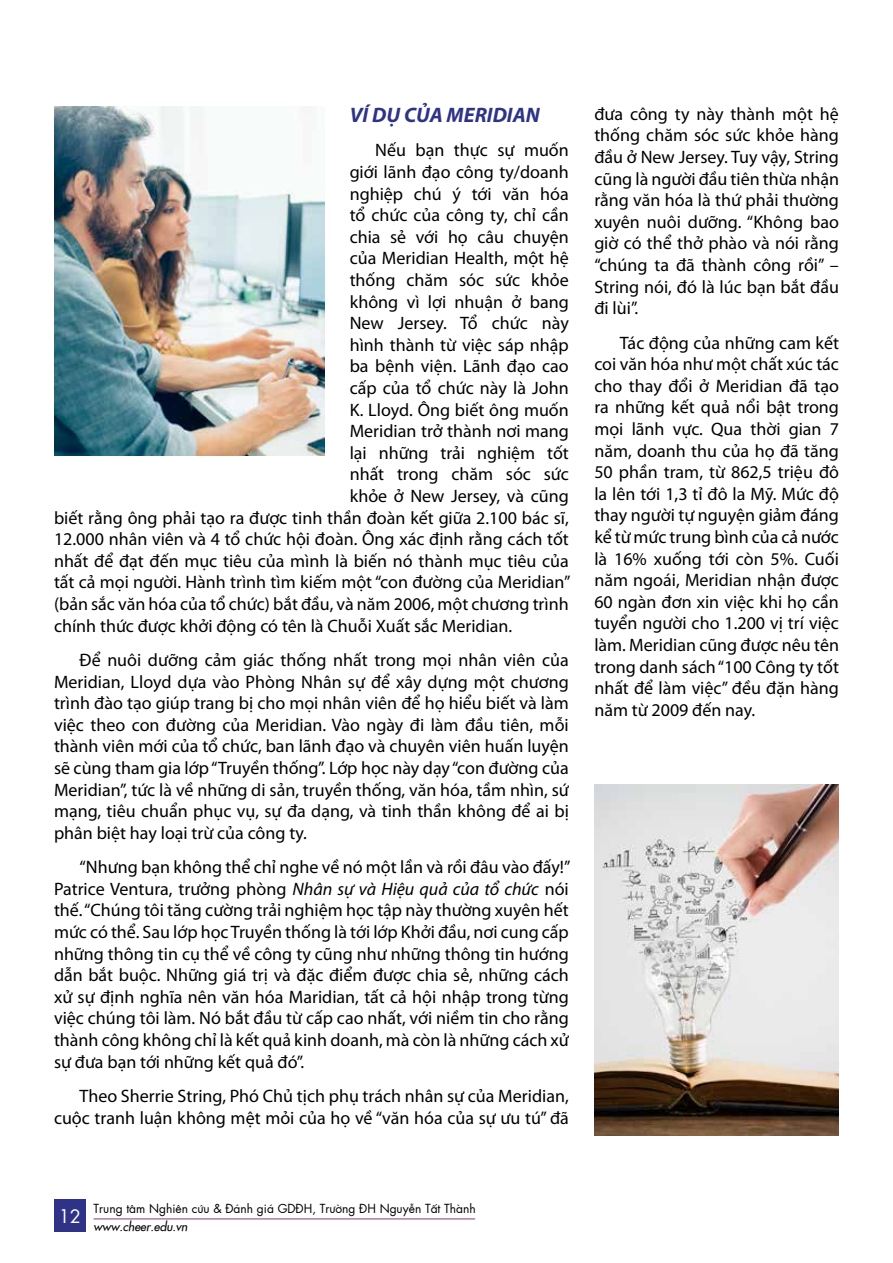
<style>
.page{position:relative;width:893px;height:1263px;background:#fff}
.page>*{position:absolute;margin:0;border:0;box-sizing:border-box;transform-origin:0 0}
.t1{font:italic 700 21px "Myriad Pro";color:#2e3387}
.t2{font:18px/21.6px "Myriad Pro";color:#000;text-align:justify}
.t3{font:18px "SFU Futura";color:#fff}
.t4{font:12px "SFU Futura";color:#000}
.t5{font:italic 12px "SFU Futura";color:#000}
.s1{font-style:italic}
</style>
<div class="page">
<div style="left:54px;top:1199px;width:32px;height:33px;background:#2e3387"></div>
<hr style="left:94px;top:1218px;width:381px;height:1px;background:#af7ca4">
<img style="left:54px;top:106px;width:270px;height:349px">
<img style="left:594px;top:784px;width:245px;height:351px">
<p class="t1" style="left:350px;top:101px;width:191px">VÍ DỤ CỦA MERIDIAN</p>
<p class="t2" style="left:375px;top:139px;width:195px">Nếu bạn thực sự muốn</p>
<p class="t2" style="left:350px;top:161px;width:221px">giới lãnh đạo công ty/doanh</p>
<p class="t2" style="left:350px;top:182px;width:221px">nghiệp chú ý tới văn hóa</p>
<p class="t2" style="left:350px;top:204px;width:221px">tổ chức của công ty, chỉ cần</p>
<p class="t2" style="left:350px;top:226px;width:221px">chia sẻ với họ câu chuyện</p>
<p class="t2" style="left:350px;top:247px;width:221px">của Meridian Health, một hệ</p>
<p class="t2" style="left:350px;top:269px;width:221px">thống chăm sóc sức khỏe</p>
<p class="t2" style="left:350px;top:290px;width:221px">không vì lợi nhuận ở bang</p>
<p class="t2" style="left:350px;top:312px;width:221px">New Jersey. Tổ chức này</p>
<p class="t2" style="left:350px;top:334px;width:221px">hình thành từ việc sáp nhập</p>
<p class="t2" style="left:350px;top:355px;width:221px">ba bệnh viện. Lãnh đạo cao</p>
<p class="t2" style="left:350px;top:377px;width:221px">cấp của tổ chức này là John</p>
<p class="t2" style="left:350px;top:398px;width:221px">K. Lloyd. Ông biết ông muốn</p>
<p class="t2" style="left:350px;top:420px;width:221px">Meridian trở thành nơi mang</p>
<p class="t2" style="left:350px;top:442px;width:221px">lại những trải nghiệm tốt</p>
<p class="t2" style="left:350px;top:463px;width:221px">nhất trong chăm sóc sức</p>
<p class="t2" style="left:350px;top:485px;width:221px">khỏe ở New Jersey, và cũng</p>
<p class="t2" style="left:54px;top:506px;width:516px">biết rằng ông phải tạo ra được tinh thần đoàn kết giữa 2.100 bác sĩ,</p>
<p class="t2" style="left:54px;top:528px;width:516px">12.000 nhân viên và 4 tổ chức hội đoàn. Ông xác định rằng cách tốt</p>
<p class="t2" style="left:54px;top:550px;width:516px">nhất để đạt đến mục tiêu của mình là biến nó thành mục tiêu của</p>
<p class="t2" style="left:54px;top:571px;width:518px">tất cả mọi người. Hành trình tìm kiếm một “con đường của Meridian”</p>
<p class="t2" style="left:54px;top:593px;width:516px">(bản sắc văn hóa của tổ chức) bắt đầu, và năm 2006, một chương trình</p>
<p class="t2" style="left:54px;top:614px;width:460px">chính thức được khởi động có tên là Chuỗi Xuất sắc Meridian.</p>
<p class="t2" style="left:54px;top:649px;width:516px;text-indent:26px">Để nuôi dưỡng cảm giác thống nhất trong mọi nhân viên của Meridian, Lloyd dựa vào Phòng Nhân sự để xây dựng một chương trình đào tạo giúp trang bị cho mọi nhân viên để họ hiểu biết và làm việc theo con đường của Meridian. Vào ngày đi làm đầu tiên, mỗi thành viên mới của tổ chức, ban lãnh đạo và chuyên viên huấn luyện sẽ cùng tham gia lớp “Truyền thống”. Lớp học này dạy “con đường của Meridian”, tức là về những di sản, truyền thống, văn hóa, tầm nhìn, sứ mạng, tiêu chuẩn phục vụ, sự đa dạng, và tinh thần không để ai bị phân biệt hay loại trừ của công ty.</p>
<p class="t2" style="left:54px;top:856px;width:518px;text-indent:26px">“Nhưng bạn không thể chỉ nghe về nó một lần và rồi đâu vào đấy!” Patrice Ventura, trưởng phòng <span class="s1">Nhân sự và Hiệu quả của tổ chức</span> nói thế. “Chúng tôi tăng cường trải nghiệm học tập này thường xuyên hết mức có thể. Sau lớp học Truyền thống là tới lớp Khởi đầu, nơi cung cấp những thông tin cụ thể về công ty cũng như những thông tin hướng dẫn bắt buộc. Những giá trị và đặc điểm được chia sẻ, những cách xử sự định nghĩa nên văn hóa Maridian, tất cả hội nhập trong từng việc chúng tôi làm. Nó bắt đầu từ cấp cao nhất, với niềm tin cho rằng thành công không chỉ là kết quả kinh doanh, mà còn là những cách xử sự đưa bạn tới những kết quả đó”.</p>
<p class="t2" style="left:54px;top:1085px;width:516px;text-align:right">Theo Sherrie String, Phó Chủ tịch phụ trách nhân sự của Meridian, cuộc tranh luận không mệt mỏi của họ về “văn hóa của sự ưu tú” đã</p>
<p class="t2" style="left:594px;top:103px;width:246px">đưa công ty này thành một hệ thống chăm sóc sức khỏe hàng đầu ở New Jersey. Tuy vậy, String cũng là người đầu tiên thừa nhận rằng văn hóa là thứ phải thường xuyên nuôi dưỡng. “Không bao giờ có thể thở phào và nói rằng “chúng ta đã thành công rồi” – String nói, đó là lúc bạn bắt đầu đi lùi”.</p>
<p class="t2" style="left:594px;top:331px;width:246px;text-indent:26px">Tác động của những cam kết coi văn hóa như một chất xúc tác cho thay đổi ở Meridian đã tạo ra những kết quả nổi bật trong mọi lãnh vực. Qua thời gian 7 năm, doanh thu của họ đã tăng 50 phần tram, từ 862,5 triệu đô la lên tới 1,3 tỉ đô la Mỹ. Mức độ thay người tự nguyện giảm đáng kể từ mức trung bình của cả nước là 16% xuống tới còn 5%. Cuối năm ngoái, Meridian nhận được 60 ngàn đơn xin việc khi họ cần tuyển người cho 1.200 vị trí việc làm. Meridian cũng được nêu tên trong danh sách “100 Công ty tốt nhất để làm việc” đều đặn hàng năm từ 2009 đến nay.</p>
<p class="t3" style="left:59px;top:1201px;width:24px">12</p>
<p class="t4" style="left:94px;top:1199px;width:384px">Trung tâm Nghiên cứu &amp; Đánh giá GDĐH, Trường ĐH Nguyễn Tất Thành</p>
<p class="t5" style="left:94px;top:1217px;width:96px">www.cheer.edu.vn</p>
</div>
